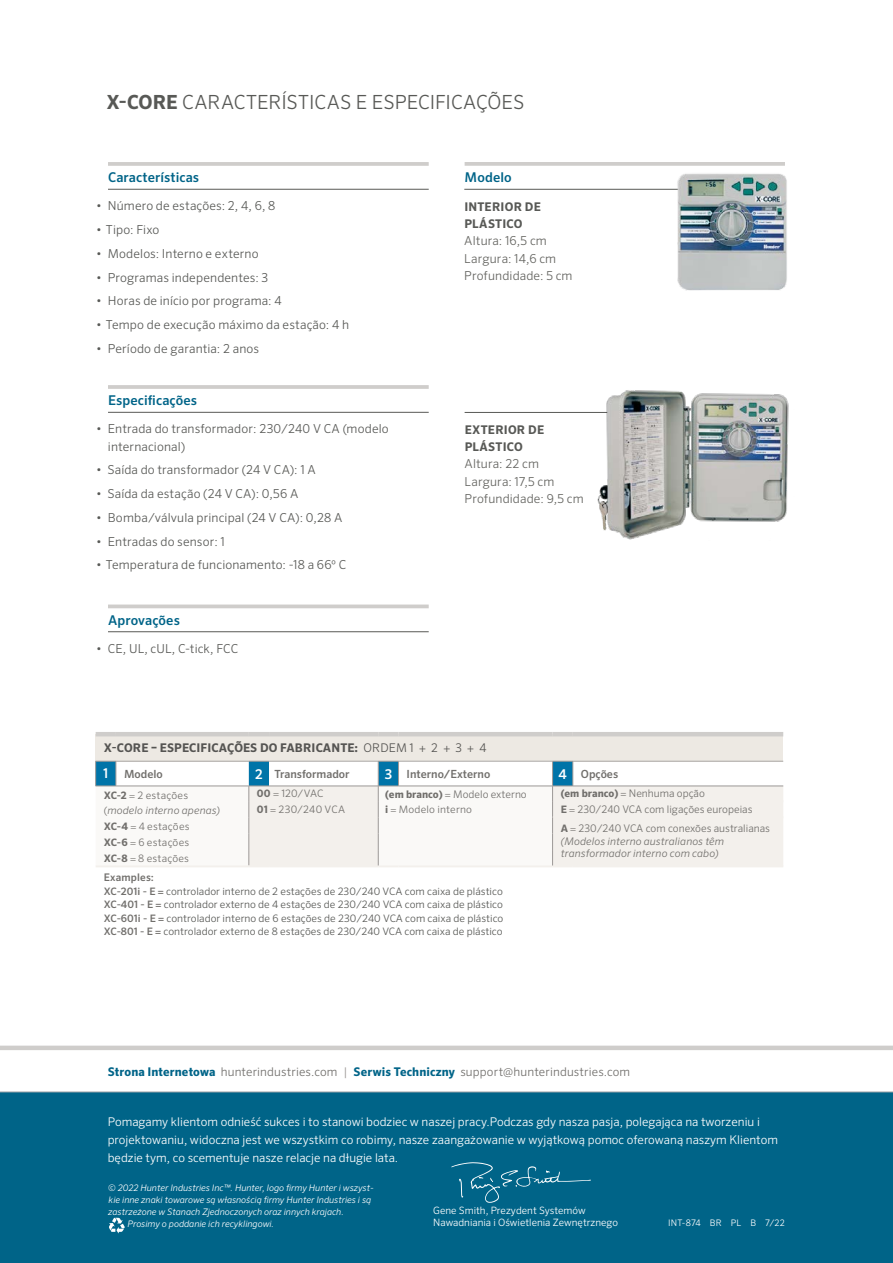
<style>
.page{position:relative;width:893px;height:1263px;background:#fff}
.page>*{position:absolute;margin:0;border:0;box-sizing:border-box;transform-origin:0 0}
.t1{font:300 19.5px "Sero Pro";color:#585956}
.t2{font:500 13.5px "Sero Pro";letter-spacing:.01em;color:#006488}
.t3{font:300 12.3px/17.2px "Sero Pro";letter-spacing:.01em;color:#585956}
.t4{font:300 12.3px/17.2px "Sero Pro";letter-spacing:.01em;color:#646460}
.t5{font:300 12px/18px "Sero Pro";color:#fff}
.t6{font:300 12px "Sero Pro";letter-spacing:.01em;color:#716f6c}
.t7{font:700 12px "Sero Pro";letter-spacing:.01em;color:#555452}
.t8{font:700 12px/17.2px "Sero Pro";letter-spacing:.02em;color:#585956}
.t9{font:500 11.25px "Sero Pro";color:#716f6c}
.t10{font:italic 300 10.5px/12.6px "Sero Pro";letter-spacing:.015em;color:#716f6c}
.t11{font:300 10.5px "Sero Pro";color:#716f6c}
.t12{font:500 10.5px "Sero Pro";letter-spacing:.015em;color:#716f6c}
.t13{font:300 10.35px/13.5px "Sero Pro";color:#585956;text-align:justify}
.t14{font:300 10.35px/15.9px "Sero Pro";letter-spacing:.02em;color:#716f6c}
.t15{font:300 10.2px/12.1px "Sero Pro";color:#fff}
.t16{font:italic 300 9px "Sero Pro";color:#fff}
.t17{font:300 9px "Sero Pro";letter-spacing:.02em;color:#fff}
.s1{font-weight:700}
.s2{font-weight:300}
.s3{font-size:13.5px;color:#fff}
.s4{font-style:normal;font-size:10.35px}
.s5{font-weight:700;font-size:10.35px}
.s6{font-size:10.35px}
.s7{font-weight:700;font-style:normal;font-size:10.35px}
.s8{font-style:normal}
.s9{font-weight:500;color:#716f6c}
.s10{font-weight:700;color:#006488}
.s11{color:#9c9896}
</style>
<div class="page">
<hr style="left:0;top:1046px;width:893px;height:4px;background:#cfcdcb">
<div style="left:0;top:1092px;width:893px;height:171px;background:#006488"></div>
<hr style="left:0;top:1092px;width:893px;height:1px;background:#a7a9ac">
<svg style="left:109px;top:1218px;width:16px;height:15px"></svg>
<svg style="left:451px;top:1162px;width:140px;height:41px"></svg>
<hr style="left:108px;top:162px;width:321px;height:4px;background:#cfcdcb">
<hr style="left:108px;top:189px;width:321px;height:1px;background:#585956">
<hr style="left:108px;top:385px;width:321px;height:4px;background:#cfcdcb">
<hr style="left:108px;top:412px;width:321px;height:1px;background:#585956">
<svg style="left:108px;top:604px;width:321px;height:4px"></svg>
<hr style="left:108px;top:631px;width:321px;height:1px;background:#585956">
<hr style="left:465px;top:162px;width:320px;height:4px;background:#cfcdcb">
<hr style="left:464px;top:189px;width:256px;height:1px;background:#585956">
<img style="left:670px;top:173px;width:117px;height:118px">
<div style="left:96px;top:734px;width:687px;height:27px;background:#ede9e3"></div>
<hr style="left:96px;top:732px;width:20px;height:4px;background:#cfcdcb">
<hr style="left:116px;top:732px;width:133px;height:4px;background:#cfcdcb">
<hr style="left:249px;top:732px;width:20px;height:4px;background:#cfcdcb">
<hr style="left:269px;top:732px;width:109px;height:4px;background:#cfcdcb">
<hr style="left:378px;top:732px;width:20px;height:4px;background:#cfcdcb">
<hr style="left:398px;top:732px;width:155px;height:4px;background:#cfcdcb">
<hr style="left:553px;top:732px;width:20px;height:4px;background:#cfcdcb">
<hr style="left:573px;top:732px;width:210px;height:4px;background:#cfcdcb">
<hr style="left:96px;top:865px;width:20px;height:2px;background:#f3f0ec">
<hr style="left:116px;top:865px;width:133px;height:2px;background:#f3f0ec">
<hr style="left:378px;top:865px;width:20px;height:2px;background:#f3f0ec">
<hr style="left:398px;top:865px;width:155px;height:2px;background:#f3f0ec">
<hr style="left:249px;top:865px;width:20px;height:2px;background:#f3f0ec">
<hr style="left:269px;top:865px;width:109px;height:2px;background:#f3f0ec">
<hr style="left:553px;top:865px;width:20px;height:2px;background:#f3f0ec">
<hr style="left:573px;top:865px;width:210px;height:2px;background:#f3f0ec">
<svg style="left:95px;top:761px;width:688px;height:105px"></svg>
<hr style="left:465px;top:412px;width:213px;height:1px;background:#585956">
<img style="left:597px;top:390px;width:192px;height:150px">
<h1 class="t1" style="left:107px;top:90px;width:419px"><span class="s1">X-CORE</span> CARACTERÍSTICAS E ESPECIFICAÇÕES</h1>
<p class="t2" style="left:108px;top:169px;width:93px">Características</p>
<p class="t3" style="left:96px;top:197px;width:181px">• Número de estações: 2, 4, 6, 8</p>
<p class="t3" style="left:96px;top:221px;width:65px">• Tipo: Fixo</p>
<p class="t3" style="left:96px;top:245px;width:164px">• Modelos: Interno e externo</p>
<p class="t3" style="left:96px;top:268px;width:174px">• Programas independentes: 3</p>
<p class="t3" style="left:96px;top:292px;width:187px">• Horas de início por programa: 4</p>
<p class="t3" style="left:96px;top:316px;width:254px">• Tempo de execução máximo da estação: 4 h</p>
<p class="t3" style="left:96px;top:340px;width:164px">• Período de garantia: 2 anos</p>
<p class="t2" style="left:108px;top:392px;width:91px">Especificações</p>
<p class="t3" style="left:108px;top:420px;width:282px;text-indent:-12px">• Entrada do transformador: 230/240 V CA (modelo internacional)</p>
<p class="t3" style="left:96px;top:461px;width:221px">• Saída do transformador (24 V CA): 1 A</p>
<p class="t3" style="left:96px;top:485px;width:204px">• Saída da estação (24 V CA): 0,56 A</p>
<p class="t3" style="left:96px;top:509px;width:248px">• Bomba/válvula principal (24 V CA): 0,28 A</p>
<p class="t3" style="left:96px;top:532px;width:130px">• Entradas do sensor: 1</p>
<p class="t3" style="left:96px;top:556px;width:251px">• Temperatura de funcionamento: -18 a 66º C</p>
<p class="t2" style="left:108px;top:612px;width:73px">Aprovações</p>
<p class="t3" style="left:96px;top:640px;width:143px">• CE, UL, cUL, C-tick, FCC</p>
<p class="t2" style="left:465px;top:169px;width:49px">Modelo</p>
<p class="t8" style="left:464px;top:198px;width:78px">INTERIOR DE<br>PLÁSTICO</p>
<p class="t4" style="left:464px;top:232px;width:110px">Altura: 16,5 cm<br>Largura: 14,6 cm<br>Profundidade: 5 cm</p>
<p class="t8" style="left:465px;top:421px;width:81px">EXTERIOR DE<br>PLÁSTICO</p>
<p class="t4" style="left:465px;top:455px;width:120px">Altura: 22 cm<br>Largura: 17,5 cm<br>Profundidade: 9,5 cm</p>
<p class="t7" style="left:104px;top:741px;width:384px">X-CORE – ESPECIFICAÇÕES DO FABRICANTE: <span class="s2">ORDEM 1 + 2 + 3 + 4</span></p>
<p class="t9" style="left:103px;top:767px;width:61px"><span class="s3">1</span> Modelo</p>
<p class="t9" style="left:255px;top:767px;width:96px"><span class="s3">2</span> Transformador</p>
<p class="t9" style="left:385px;top:767px;width:107px"><span class="s3">3</span> Interno/Externo</p>
<p class="t9" style="left:559px;top:767px;width:61px"><span class="s3">4</span> Opções</p>
<p class="t14" style="left:104px;top:787px;width:86px"><span class="s1">XC-2</span> = 2 estações</p>
<p class="t10" style="left:104px;top:804px;width:118px"><span class="s4">(</span>modelo interno apenas)</p>
<p class="t14" style="left:257px;top:786px;width:68px"><span class="s1">00</span> = 120/VAC</p>
<p class="t11" style="left:385px;top:788px;width:143px"><span class="s1">(em branco)</span> = Modelo externo</p>
<p class="t11" style="left:561px;top:787px;width:146px"><span class="s1">(em branco)</span> = Nenhuma opção</p>
<p class="t14" style="left:257px;top:801px;width:90px"><span class="s1">01</span> = 230/240 VCA</p>
<p class="t14" style="left:385px;top:801px;width:89px"><span class="s1">i</span> = Modelo interno</p>
<p class="t11" style="left:561px;top:803px;width:193px"><span class="s5">E</span> <span class="s6">=</span> 230/240 VCA com ligações europeias</p>
<p class="t14" style="left:104px;top:818px;width:87px"><span class="s1">XC-4</span> = 4 estações</p>
<p class="t10" style="left:561px;top:822px;width:211px"><span class="s7">A</span> <span class="s4">=</span> <span class="s8">230/240 VCA com conexões australianas </span>(Modelos interno australianos têm transformador interno com cabo)</p>
<p class="t14" style="left:104px;top:834px;width:87px"><span class="s1">XC-6</span> = 6 estações<br><span class="s1">XC-8</span> = 8 estações</p>
<p class="t12" style="left:104px;top:871px;width:52px">Examples:</p>
<p class="t13" style="left:104px;top:884px;width:401px"><span class="s9">XC-201i - E =</span> controlador interno de 2 estações de 230/240 VCA com caixa de plástico <span class="s9">XC-401 - E =</span> controlador externo de 4 estações de 230/240 VCA com caixa de plástico <span class="s9">XC-601i - E =</span> controlador interno de 6 estações de 230/240 VCA com caixa de plástico <span class="s9">XC-801 - E =</span> controlador externo de 8 estações de 230/240 VCA com caixa de plástico</p>
<p class="t6" style="left:108px;top:1065px;width:524px"><span class="s10">Strona Internetowa</span> hunterindustries.com <span class="s11">|</span> <span class="s10">Serwis Techniczny</span> support@hunterindustries.com</p>
<p class="t5" style="left:108px;top:1112px;width:672px">Pomagamy klientom odnieść sukces i to stanowi bodziec w naszej pracy.Podczas gdy nasza pasja, polegająca na tworzeniu i projektowaniu, widoczna jest we wszystkim co robimy, nasze zaangażowanie w wyjątkową pomoc oferowaną naszym Klientom będzie tym, co scementuje nasze relacje na długie lata.</p>
<p class="t16" style="left:108px;top:1182px;width:267px">© 2022 Hunter Industries Inc™. Hunter, logo firmy Hunter i wszyst-</p>
<p class="t16" style="left:109px;top:1194px;width:264px">kie inne znaki towarowe są własnością firmy Hunter Industries i są</p>
<p class="t16" style="left:108px;top:1206px;width:237px">zastrzeżone w Stanach Zjednoczonych oraz innych krajach.</p>
<p class="t16" style="left:128px;top:1218px;width:148px">Prosimy o poddanie ich recyklingowi.</p>
<p class="t15" style="left:433px;top:1204px;width:186px">Gene Smith, Prezydent Systemów<br>Nawadniania i Oświetlenia Zewnętrznego</p>
<p class="t17" style="left:668px;top:1217px;width:118px">INT-874 BR PL B 7/22</p>
</div>
